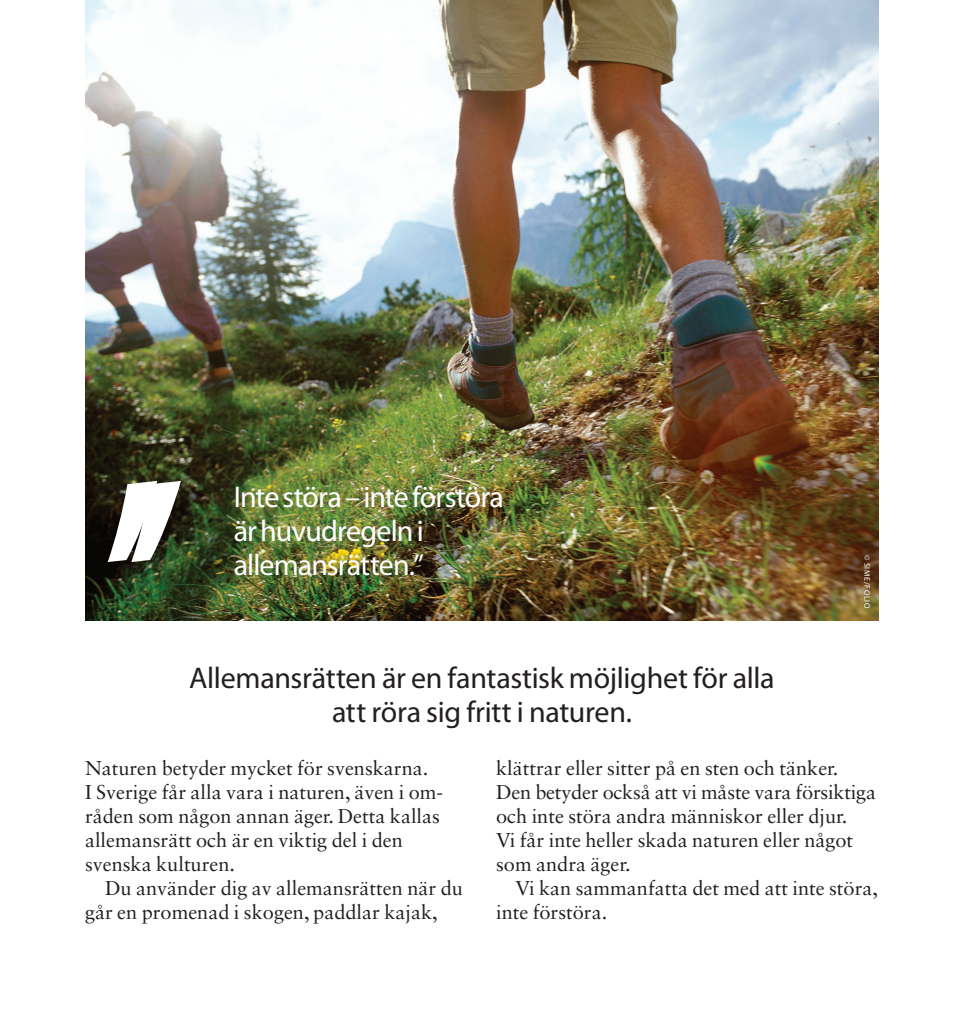
<style>
.page{position:relative;width:964px;height:1021px;background:#fff}
.page>*{position:absolute;margin:0;border:0;box-sizing:border-box;transform-origin:0 0}
.t1{font:332.6px "Myriad Pro";color:#fff}
.t2{font:30px/34px "Myriad Pro";letter-spacing:-.01em;color:#231f20;text-align:center}
.t3{font:30px/34px "Myriad Pro";letter-spacing:-.03em;color:#fff}
.t4{font:20px/24px "Sabon LT Std";color:#231f20}
.t5{font:8px "Myriad Pro";letter-spacing:.08em;color:#fff}
</style>
<div class="page">
<img style="left:85px;top:0;width:794px;height:620px">
<h1 class="t1" style="left:96px;top:394px;width:94px">’’</h1>
<h2 class="t3" style="left:234px;top:479px;width:272px">Inte störa – inte förstöra är huvudregeln i allemansrätten.”</h2>
<h2 class="t2" style="left:189px;top:660px;width:587px">Allemansrätten är en fantastisk möjlighet för alla att röra sig fritt i naturen.</h2>
<p class="t5" style="left:872px;top:555px;width:55px;rotate:90deg">© sime/Folio</p>
<p class="t4" style="left:85px;top:756px;width:360px">Naturen betyder mycket för svenskarna.<br>I Sverige får alla vara i naturen, även i om&shy;råden som någon annan äger. Detta kallas allemansrätt och är en viktig del i den svenska kulturen.</p>
<p class="t4" style="left:85px;top:876px;width:379px;text-indent:20px">Du använder dig av allemansrätten när du går en promenad i skogen, paddlar kajak,</p>
<p class="t4" style="left:496px;top:756px;width:381px">klättrar eller sitter på en sten och tänker.<br>Den betyder också att vi måste vara försiktiga och inte störa andra människor eller djur.<br>Vi får inte heller skada naturen eller något som andra äger.</p>
<p class="t4" style="left:496px;top:876px;width:383px;text-indent:19px">Vi kan sammanfatta det med att inte störa, inte förstöra.</p>
</div>
